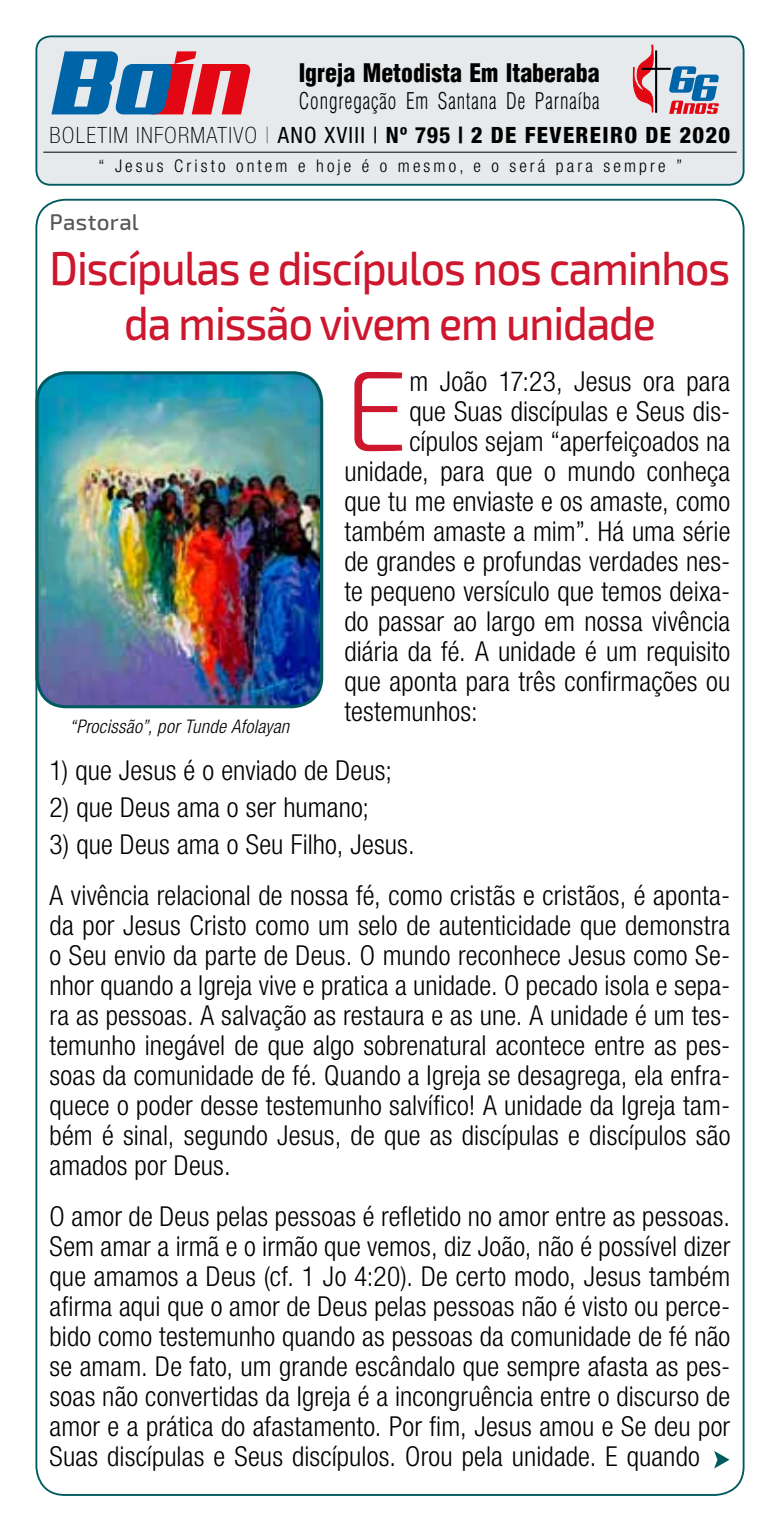
<style>
.page{position:relative;width:780px;height:1531px;background:#fff}
.page>*{position:absolute;margin:0;border:0;box-sizing:border-box;transform-origin:0 0}
.t1{font:300 114.5px "Exo 2";color:#cc172e}
.t2{font:500 47.5px/55px "Exo 2";letter-spacing:-.025em;color:#cc172e;text-align:center;scale:.9 1}
.t3{font:300 condensed 27.5px/30px "Helvetica Neue LT Std";letter-spacing:.005em;color:#000;text-align:justify}
.t4{font:900 condensed 25px "Helvetica";color:#000;scale:.95 1}
.t5{font:100 condensed 22.5px "Helvetica Neue LT Std";letter-spacing:.06em;color:#000}
.t6{font:300 condensed 22.5px "Helvetica";letter-spacing:.05em;color:#000;scale:.85 1}
.t7{font:500 22.5px "Exo 2";letter-spacing:.015em;color:#575756}
.t8{font:italic 300 condensed 18.75px "Helvetica Neue LT Std";letter-spacing:.015em;color:#000}
.t9{font:300 condensed 17.5px "Helvetica Neue LT Std";letter-spacing:.18em;color:#000}
.s1{font-weight:200}
.s2{font-weight:400}
.s3{font-weight:700}
.s4{font-weight:800}
</style>
<div class="page">
<div style="left:36px;top:36px;width:707px;height:149px;background:#e7eaec;border-radius:14px"></div>
<div style="left:35px;top:35px;width:709px;height:151px;border:2px solid #005a5f;border-radius:14px"></div>
<svg style="left:632px;top:45px;width:86px;height:69px"></svg>
<hr style="left:43px;top:152px;width:693px;height:1px;background:#000">
<svg style="left:51px;top:51px;width:199px;height:63px"></svg>
<img style="left:37px;top:373px;width:284px;height:334px">
<div style="left:35px;top:371px;width:288px;height:337px;border:3px solid #005a5f;border-radius:29px"></div>
<svg style="left:714px;top:1451px;width:15px;height:17px"></svg>
<p class="t4" style="left:299px;top:57px;width:318px">Igreja Metodista Em Itaberaba</p>
<p class="t6" style="left:299px;top:86px;width:355px">Congregação Em Santana De Parnaíba</p>
<p class="t5" style="left:50px;top:122px;width:682px">BOLETIM INFORMATIVO <span class="s1">|</span> <span class="s2">ANO XVIII |</span> <span class="s3">Nº 795 |</span> <span class="s4">2 DE FEVEREIRO DE 2020</span></p>
<p class="t9" style="left:98px;top:156px;width:585px">“ Jesus Cristo ontem e hoje é o mesmo, e o será para sempre ”</p>
<p class="t7" style="left:50px;top:209px;width:91px">Pastoral</p>
<h2 class="t2" style="left:50px;top:242px;width:757px">Discípulas e discípulos nos caminhos da missão vivem em unidade</h2>
<h1 class="t1" style="left:344px;top:345px;width:65px">E</h1>
<p class="t3" style="left:409px;top:366px;width:322px">m João 17:23, Jesus ora para</p>
<p class="t3" style="left:409px;top:396px;width:322px">que Suas discípulas e Seus dis-</p>
<p class="t3" style="left:409px;top:426px;width:322px">cípulos sejam “aperfeiçoados na</p>
<p class="t3" style="left:344px;top:456px;width:387px">unidade, para que o mundo conheça</p>
<p class="t3" style="left:344px;top:486px;width:387px">que tu me enviaste e os amaste, como</p>
<p class="t3" style="left:344px;top:516px;width:387px">também amaste a mim”. Há uma série</p>
<p class="t3" style="left:344px;top:546px;width:387px">de grandes e profundas verdades nes-</p>
<p class="t3" style="left:344px;top:576px;width:387px">te pequeno versículo que temos deixa-</p>
<p class="t3" style="left:344px;top:606px;width:387px">do passar ao largo em nossa vivência</p>
<p class="t3" style="left:344px;top:636px;width:387px">diária da fé. A unidade é um requisito</p>
<p class="t3" style="left:344px;top:666px;width:387px">que aponta para três confirmações ou</p>
<p class="t3" style="left:344px;top:696px;width:135px">testemunhos:</p>
<p class="t3" style="left:50px;top:754px;width:344px">1) que Jesus é o enviado de Deus;</p>
<p class="t3" style="left:50px;top:792px;width:321px">2) que Deus ama o ser humano;</p>
<p class="t3" style="left:50px;top:818px;width:682px;line-height:51.2px">3) que Deus ama o Seu Filho, Jesus.<br>A vivência relacional de nossa fé, como cristãs e cristãos, é aponta-</p>
<p class="t3" style="left:50px;top:910px;width:682px">da por Jesus Cristo como um selo de autenticidade que demonstra o Seu envio da parte de Deus. O mundo reconhece Jesus como Se&shy;nhor quando a Igreja vive e pratica a unidade. O pecado isola e sepa&shy;ra as pessoas. A salvação as restaura e as une. A unidade é um tes&shy;temunho inegável de que algo sobrenatural acontece entre as pes&shy;soas da comunidade de fé. Quando a Igreja se desagrega, ela enfra&shy;quece o poder desse testemunho salvífico! A unidade da Igreja tam&shy;bém é sinal, segundo Jesus, de que as discípulas e discípulos são amados por Deus.</p>
<p class="t3" style="left:50px;top:1201px;width:682px">O amor de Deus pelas pessoas é refletido no amor entre as pessoas.<br>Sem amar a irmã e o irmão que vemos, diz João, não é possível dizer que amamos a Deus (cf. 1 Jo 4:20). De certo modo, Jesus também afirma aqui que o amor de Deus pelas pessoas não é visto ou perce&shy;bido como testemunho quando as pessoas da comunidade de fé não se amam. De fato, um grande escândalo que sempre afasta as pes&shy;soas não convertidas da Igreja é a incongruência entre o discurso de amor e a prática do afastamento. Por fim, Jesus amou e Se deu por Suas discípulas e Seus discípulos. Orou pela unidade. E quando</p>
<p class="t8" style="left:69px;top:715px;width:221px">“Procissão”, por Tunde Afolayan</p>
</div>
